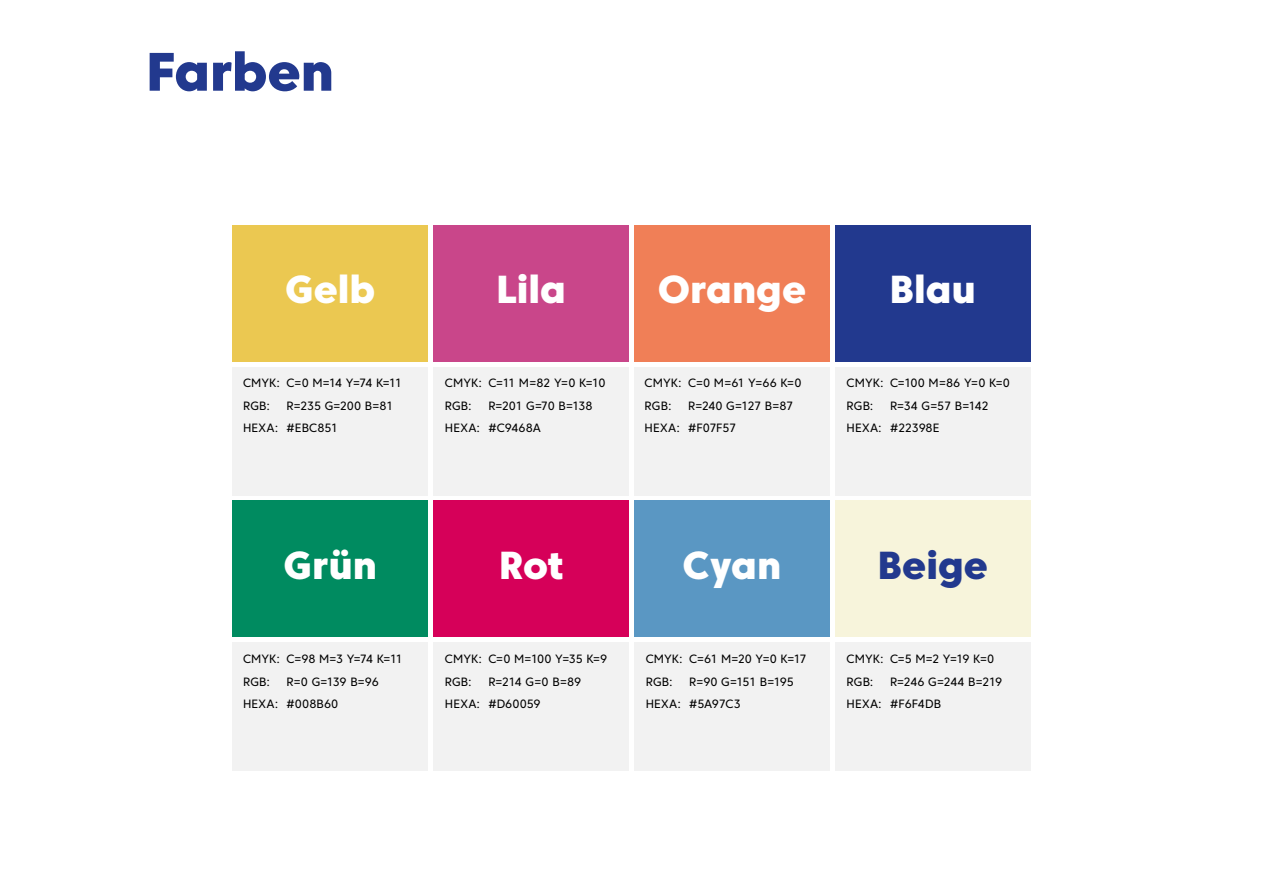
<style>
.page{position:relative;width:1263px;height:893px;background:#fff}
.page>*{position:absolute;margin:0;border:0;box-sizing:border-box;transform-origin:0 0}
.t1{font:800 54px "Core Sans C 85";letter-spacing:-.005em;color:#22398e}
.t2{font:800 39px "Core Sans C 85";color:#fff}
.t3{font:800 39px "Core Sans C 85";color:#22398e}
.t4{font:12px/22.5px "Core Sans C 45";color:#000}
.t5{font:12px/22.5px "Core Sans C 45";letter-spacing:-.02em;color:#000}
.t6{font:12px/22.5px "Core Sans C 45";letter-spacing:-.025em;color:#000}
</style>
<div class="page">
<div style="left:232px;top:225px;width:196px;height:137px;background:#ebc851"></div>
<div style="left:232px;top:367px;width:196px;height:129px;background:#f2f2f2"></div>
<div style="left:433px;top:225px;width:196px;height:137px;background:#c9468a"></div>
<div style="left:433px;top:367px;width:196px;height:129px;background:#f2f2f2"></div>
<div style="left:634px;top:225px;width:196px;height:137px;background:#f07f57"></div>
<div style="left:634px;top:367px;width:196px;height:129px;background:#f2f2f2"></div>
<div style="left:835px;top:225px;width:195px;height:137px;background:#22398e"></div>
<div style="left:835px;top:367px;width:195px;height:129px;background:#f2f2f2"></div>
<div style="left:232px;top:501px;width:196px;height:136px;background:#008b60"></div>
<div style="left:232px;top:642px;width:196px;height:129px;background:#f2f2f2"></div>
<div style="left:433px;top:501px;width:196px;height:136px;background:#d60059"></div>
<div style="left:433px;top:642px;width:196px;height:129px;background:#f2f2f2"></div>
<div style="left:634px;top:501px;width:196px;height:136px;background:#5a97c3"></div>
<div style="left:634px;top:642px;width:196px;height:129px;background:#f2f2f2"></div>
<div style="left:835px;top:501px;width:195px;height:136px;background:#f7f4db"></div>
<div style="left:835px;top:642px;width:195px;height:129px;background:#f2f2f2"></div>
<h1 class="t1" style="left:146px;top:38px;width:190px">Farben</h1>
<h2 class="t2" style="left:285px;top:265px;width:92px">Gelb</h2>
<h2 class="t2" style="left:496px;top:265px;width:71px">Lila</h2>
<h2 class="t2" style="left:658px;top:265px;width:150px">Orange</h2>
<h2 class="t2" style="left:890px;top:265px;width:88px">Blau</h2>
<p class="t4" style="left:243px;top:371px;width:160px">CMYK: C=0 M=14 Y=74 K=11<br>RGB:</p>
<p class="t4" style="left:243px;top:394px;width:152px;text-indent:44px">R=235 G=200 B=81<br>HEXA: #EBC851</p>
<p class="t4" style="left:445px;top:371px;width:162px">CMYK: C=11 M=82 Y=0 K=10<br>RGB:</p>
<p class="t4" style="left:445px;top:394px;width:149px;text-indent:44px">R=201 G=70 B=138<br>HEXA: #C9468A</p>
<p class="t4" style="left:645px;top:371px;width:158px">CMYK: C=0 M=61 Y=66 K=0<br>RGB:</p>
<p class="t6" style="left:645px;top:394px;width:150px;text-indent:44px">R=240 G=127 B=87<br>HEXA: #F07F57</p>
<p class="t4" style="left:846px;top:371px;width:165px">CMYK: C=100 M=86 Y=0 K=0<br>RGB:</p>
<p class="t4" style="left:846px;top:394px;width:144px;text-indent:44px">R=34 G=57 B=142<br>HEXA: #22398E</p>
<h2 class="t2" style="left:283px;top:541px;width:95px">Grün</h2>
<h2 class="t2" style="left:499px;top:541px;width:66px">Rot</h2>
<h2 class="t2" style="left:683px;top:541px;width:100px">Cyan</h2>
<h2 class="t3" style="left:877px;top:541px;width:112px">Beige</h2>
<p class="t4" style="left:243px;top:648px;width:161px">CMYK: C=98 M=3 Y=74 K=11<br>RGB:</p>
<p class="t4" style="left:243px;top:670px;width:137px;text-indent:44px">R=0 G=139 B=96<br>HEXA: #008B60</p>
<p class="t4" style="left:445px;top:648px;width:164px">CMYK: C=0 M=100 Y=35 K=9<br>RGB:</p>
<p class="t4" style="left:445px;top:670px;width:138px;text-indent:44px">R=214 G=0 B=89<br>HEXA: #D60059</p>
<p class="t4" style="left:646px;top:648px;width:162px">CMYK: C=61 M=20 Y=0 K=17<br>RGB:</p>
<p class="t5" style="left:646px;top:670px;width:150px;text-indent:44px">R=90 G=151 B=195<br>HEXA: #5A97C3</p>
<p class="t4" style="left:846px;top:648px;width:149px">CMYK: C=5 M=2 Y=19 K=0<br>RGB:</p>
<p class="t4" style="left:846px;top:670px;width:157px;text-indent:44px">R=246 G=244 B=219<br>HEXA: #F6F4DB</p>
</div>
